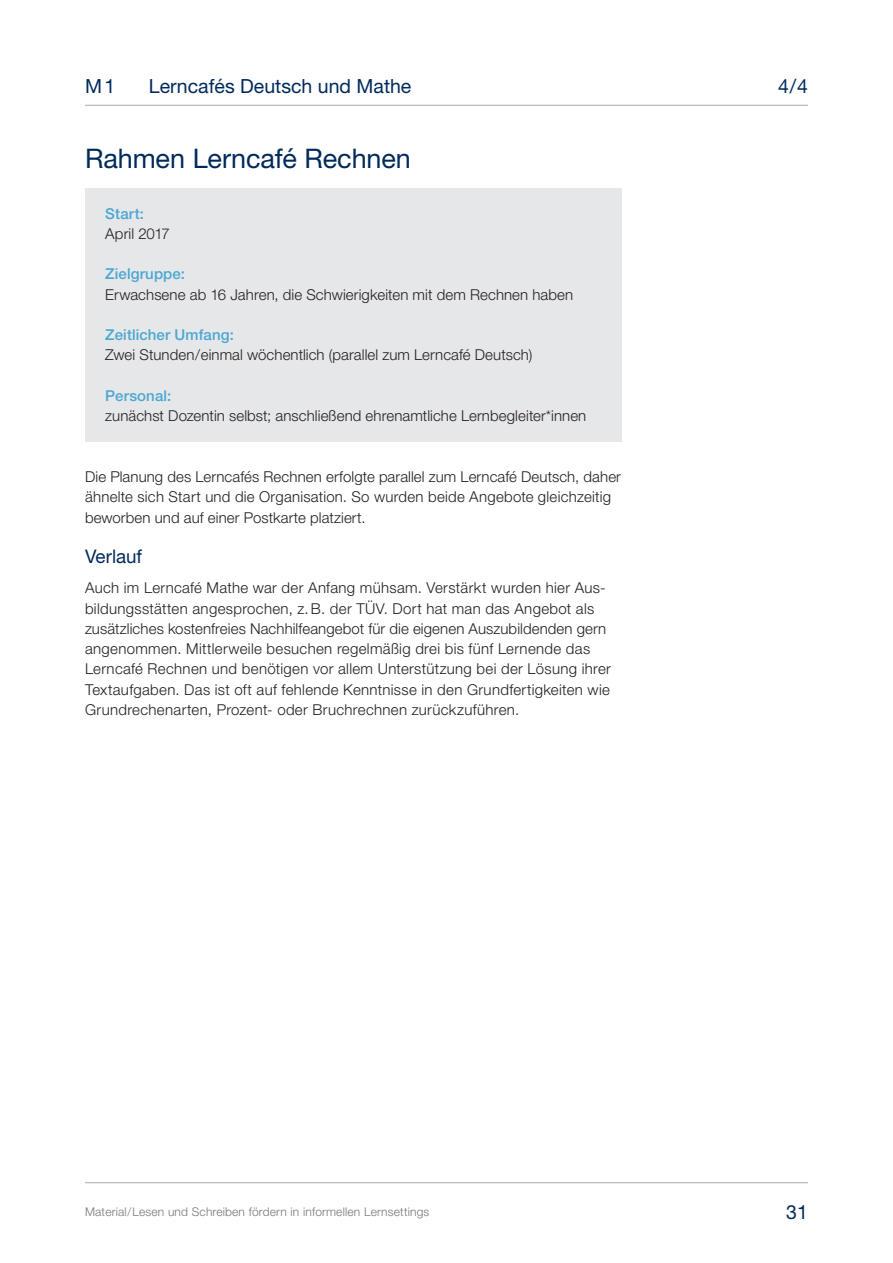
<style>
.page{position:relative;width:893px;height:1263px;background:#fff}
.page>*{position:absolute;margin:0;border:0;box-sizing:border-box;transform-origin:0 0}
.t1{font:27px "Helvetica Neue LT Std";letter-spacing:-.005em;color:#002a5c}
.t2{font:19.5px "Helvetica Neue LT Std";color:#002a5c}
.t3{font:18.75px "Helvetica Neue LT Std";letter-spacing:-.005em;color:#002a5c}
.t4{font:300 15px/20.2px "Helvetica Neue LT Std";letter-spacing:.015em;color:#231f20}
.t5{font:500 15px "Helvetica Neue LT Std";letter-spacing:.01em;color:#4aa7d4}
.t6{font:300 12px "Helvetica Neue LT Std";letter-spacing:.015em;color:#76787b}
</style>
<div class="page">
<hr style="left:85px;top:105px;width:723px;height:1px;background:#a8a9ad">
<hr style="left:85px;top:1182px;width:723px;height:1px;background:#a8a9ad">
<div style="left:85px;top:188px;width:537px;height:253px;background:#e6e7e9"></div>
<h2 class="t2" style="left:85px;top:74px;width:32px">M1</h2>
<h2 class="t2" style="left:149px;top:74px;width:264px">Lerncafés Deutsch und Mathe</h2>
<h2 class="t2" style="left:778px;top:74px;width:31px">4/4</h2>
<h1 class="t1" style="left:85px;top:142px;width:327px">Rahmen Lerncafé Rechnen</h1>
<p class="t5" style="left:105px;top:204px;width:40px">Start:</p>
<p class="t4" style="left:105px;top:223px;width:66px">April 2017</p>
<p class="t5" style="left:105px;top:265px;width:81px">Zielgruppe:</p>
<p class="t4" style="left:105px;top:284px;width:470px">Erwachsene ab 16 Jahren, die Schwierigkeiten mit dem Rechnen haben</p>
<p class="t5" style="left:105px;top:326px;width:130px">Zeitlicher Umfang:</p>
<p class="t4" style="left:105px;top:345px;width:429px">Zwei Stunden/einmal wöchentlich (parallel zum Lerncafé Deutsch)</p>
<p class="t5" style="left:105px;top:387px;width:67px">Personal:</p>
<p class="t4" style="left:105px;top:405px;width:483px">zunächst Dozentin selbst; anschließend ehrenamtliche Lernbegleiter*innen</p>
<p class="t4" style="left:85px;top:466px;width:537px">Die Planung des Lerncafés Rechnen erfolgte parallel zum Lerncafé Deutsch, daher ähnelte sich Start und die Organisation. So wurden beide Angebote gleichzeitig beworben und auf einer Postkarte platziert.</p>
<p class="t3" style="left:85px;top:545px;width:58px">Verlauf</p>
<p class="t4" style="left:85px;top:578px;width:527px">Auch im Lerncafé Mathe war der Anfang mühsam. Verstärkt wurden hier Aus&shy;bildungsstätten angesprochen, z.B. der TÜV. Dort hat man das Angebot als zusätzliches kostenfreies Nachhilfeangebot für die eigenen Auszubildenden gern angenommen. Mittlerweile besuchen regelmäßig drei bis fünf Lernende das Lerncafé Rechnen und benötigen vor allem Unterstützung bei der Lösung ihrer Textaufgaben. Das ist oft auf fehlende Kenntnisse in den Grundfertigkeiten wie Grundrechenarten, Prozent- oder Bruchrechnen zurückzuführen.</p>
<p class="t6" style="left:85px;top:1204px;width:346px">Material/Lesen und Schreiben fördern in informellen Lernsettings</p>
<h2 class="t2" style="left:786px;top:1200px;width:23px">31</h2>
</div>
